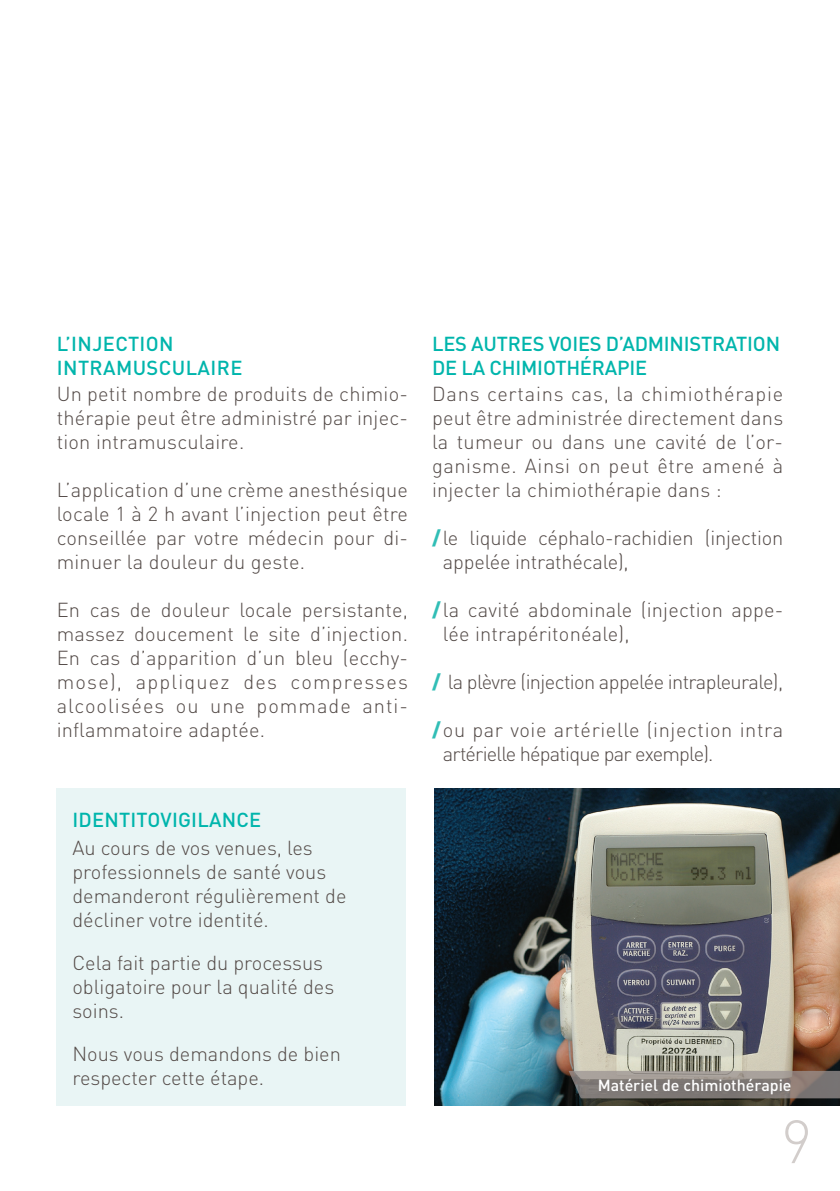
<style>
.page{position:relative;width:840px;height:1191px;background:#fff}
.page>*{position:absolute;margin:0;border:0;box-sizing:border-box;transform-origin:0 0}
.t1{font:300 60px "DIN Pro";color:#d2cdcb}
.t2{font:300 20px/24px "DIN Pro";letter-spacing:.01em;color:#534a47;text-align:justify}
.t3{font:500 20px/24px "DIN Pro";letter-spacing:-.01em;color:#00b5ac}
.t4{font:300 20px/24px "DIN Pro";letter-spacing:-.04em;color:#534a47}
.t5{font:300 20px/24px "DIN Pro";letter-spacing:-.01em;color:#534a47}
.t6{font:300 20px "DIN Pro";letter-spacing:-.03em;color:#534a47}
.t7{font:500 16px "DIN Pro";color:#fff}
.s1{font-weight:900;color:#31beb6}
</style>
<div class="page">
<img style="left:434px;top:788px;width:405px;height:318px">
<svg style="left:568px;top:1070px;width:271px;height:28px;background:#867f7b"></svg>
<div style="left:57px;top:788px;width:348px;height:318px;background:#e9f5f5"></div>
<p class="t3" style="left:57px;top:330px;width:94px">L’INJECTION<br>INTRAMUSCULAIRE</p>
<p class="t2" style="left:57px;top:380px;width:352px">U n petit nombre de produits de chimio&shy;thérapie peut être administré par injec&shy;tion intramusculaire.</p>
<p class="t2" style="left:57px;top:476px;width:352px">L’application d’une crème anesthésique locale 1 à 2 h avant l’injection peut être conseillée par votre médecin pour di&shy;minuer la douleur du geste.</p>
<p class="t2" style="left:57px;top:596px;width:352px">En cas de douleur locale persistante, massez doucement le site d’injection.<br>En cas d’apparition d’un bleu (ecchy&shy;mose), appliquez des compresses alcoolisées ou une pommade anti&shy;inflammatoire adaptée.</p>
<p class="t3" style="left:72px;top:806px;width:20px">IDEN</p>
<p class="t3" style="left:119px;top:806px;width:41px">TITOVIGILANCE</p>
<p class="t2" style="left:72px;top:834px;width:275px;text-align:left">Au cours de vos venues, les professionnels de santé vous demanderont régulièrement de décliner votre identité.</p>
<p class="t2" style="left:72px;top:950px;width:263px;text-align:left">Cela fait partie du processus obligatoire pour la qualité des soins.</p>
<p class="t2" style="left:72px;top:1041px;width:270px">Nous vous demandons de bien respecter cette étape.</p>
<p class="t3" style="left:432px;top:330px;width:88px">LES AUTRES</p>
<p class="t3" style="left:548px;top:330px;width:12px">VOIES</p>
<p class="t3" style="left:605px;top:330px;width:29px">D’ADMINIS</p>
<p class="t3" style="left:700px;top:330px;width:57px">TRATION</p>
<p class="t3" style="left:432px;top:354px;width:94px">DE LA CHIMIO</p>
<p class="t3" style="left:555px;top:354px;width:48px">THÉRAPIE</p>
<p class="t2" style="left:432px;top:380px;width:352px">Dans certains cas, la chimiothérapie peut être administrée directement dans la tumeur ou dans une cavité de l’or&shy;ganisme. Ainsi on peut être amené à injecter la chimiothérapie dans :</p>
<p class="t5" style="left:442px;top:524px;width:341px;text-indent:-11px"><span class="s1">/</span> le liquide céphalo-rachidien (injection appelée intrathécale),</p>
<p class="t2" style="left:442px;top:596px;width:341px;text-indent:-11px"><span class="s1">/</span> la cavité abdominale (injection appe&shy;lée intrapéritonéale),</p>
<p class="t6" style="left:432px;top:668px;width:352px"><span class="s1">/</span> la plèvre (injection appelée intrapleurale),</p>
<p class="t4" style="left:442px;top:716px;width:341px;text-indent:-11px"><span class="s1">/</span> ou par voie artérielle (injection intra artérielle hépatique par exemple).</p>
<p class="t7" style="left:597px;top:1074px;width:195px">MATÉRIEL DE CHIMIOTHÉRAPIE</p>
<h1 class="t1" style="left:780px;top:1100px;width:32px">9</h1>
</div>
